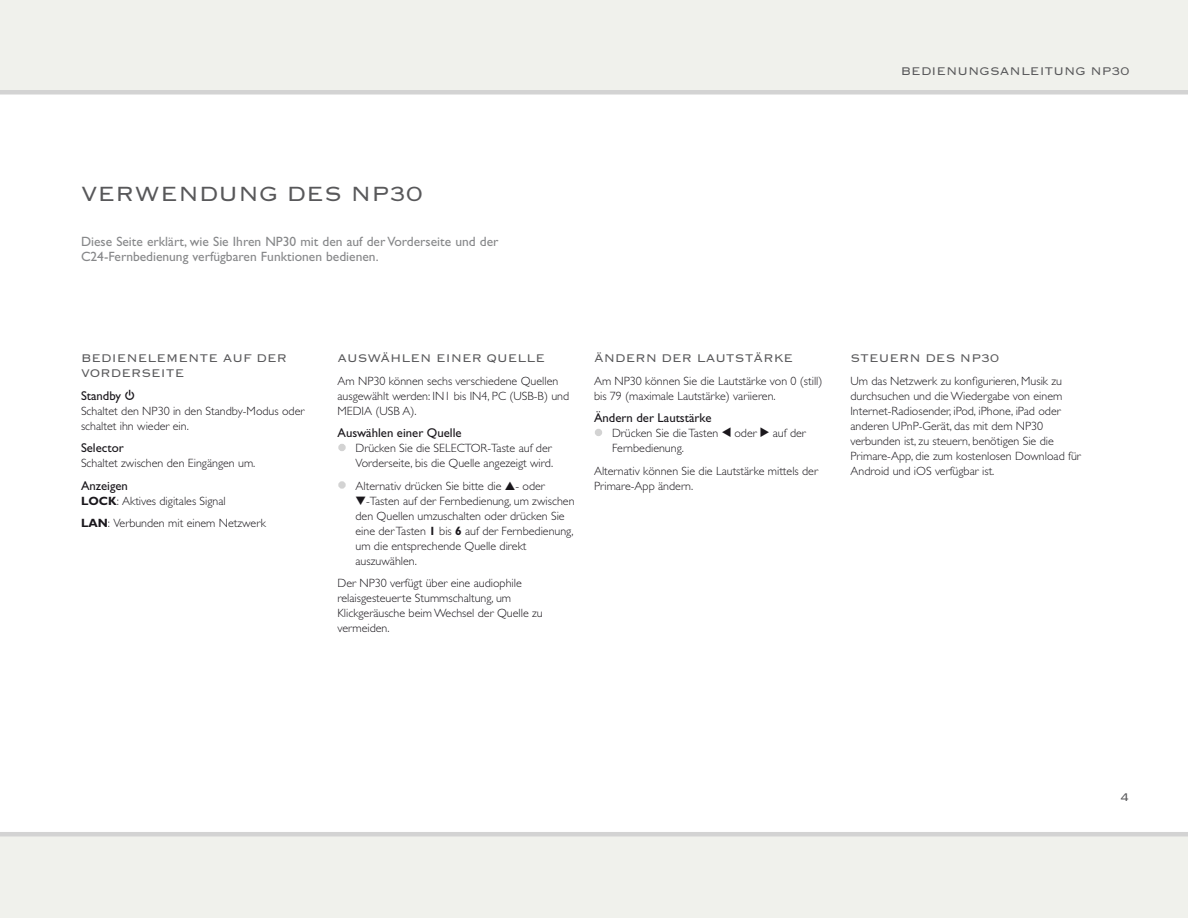
<style>
.page{position:relative;width:1188px;height:918px;background:#fff}
.page>*{position:absolute;margin:0;border:0;box-sizing:border-box;transform-origin:0 0}
.t1{font:27px "Lindgrensans";color:#58585a}
.t2{font:14.7px "Lindgrensans";color:#58585a}
.t3{font:13.5px/15px "Gill Sans";color:#87888a}
.t4{font:12.75px "Gill Sans";color:#1a171c}
.t5{font:300 12px/15px "Gill Sans";color:#1a171c}
.s1{font-family:"Hifi Controls"}
.s2{font-weight:700}
.s3{font-size:18px;color:#d3d3d3}
.s4{font-family:"Hifi Controls";font-weight:400}
</style>
<div class="page">
<div style="left:0;top:0;width:1188px;height:94px;background:#f0f1ec"></div>
<div style="left:0;top:832px;width:1188px;height:86px;background:#f0f1ec"></div>
<div style="left:338px;top:444px;width:8px;height:7px;border:3px solid #d3d3d3;border-radius:50%"></div>
<div style="left:338px;top:481px;width:8px;height:8px;border:3px solid #d3d3d3;border-radius:50%"></div>
<div style="left:595px;top:429px;width:7px;height:7px;border:3px solid #d3d3d3;border-radius:50%"></div>
<p class="t2" style="left:901px;top:63px;width:230px">BEDIENUNGSANLEITUNG NP30</p>
<h1 class="t1" style="left:81px;top:180px;width:75px">Verwendung</h1>
<h1 class="t1" style="left:287px;top:180px;width:18px">des</h1>
<h1 class="t1" style="left:351px;top:180px;width:74px">NP30</h1>
<p class="t3" style="left:81px;top:233px;width:419px">Diese Seite erklärt, wie Sie Ihren NP30 mit den auf der Vorderseite und der<br>C24-Fernbedienung verfügbaren Funktionen bedienen.</p>
<p class="t2" style="left:81px;top:351px;width:22px">Bedienelemente</p>
<p class="t2" style="left:223px;top:351px;width:66px">auf der</p>
<p class="t2" style="left:81px;top:366px;width:70px">Vorderseite</p>
<p class="t4" style="left:81px;top:388px;width:55px">Standby <span class="s1">O</span></p>
<p class="t5" style="left:81px;top:403px;width:225px">Schaltet den NP30 in den Standby-Modus oder schaltet ihn wieder ein.</p>
<p class="t4" style="left:81px;top:440px;width:44px">Selector</p>
<p class="t5" style="left:81px;top:456px;width:176px">Schaltet zwischen den Eingängen um.</p>
<p class="t4" style="left:81px;top:478px;width:49px">Anzeigen</p>
<p class="t5" style="left:81px;top:489px;width:186px;line-height:22.5px"><span class="s2">LOCK</span>: Aktives digitales Signal<br><span class="s2">LAN</span>: Verbunden mit einem Netzwerk</p>
<p class="t2" style="left:338px;top:351px;width:22px">Ausw</p>
<p class="t2" style="left:380px;top:351px;width:31px">ählen</p>
<p class="t2" style="left:436px;top:351px;width:10px">eine</p>
<p class="t2" style="left:472px;top:351px;width:36px">r Quelle</p>
<p class="t5" style="left:338px;top:373px;width:233px">Am NP30 können sechs verschiedene Quellen ausgewählt werden: IN1 bis IN4, PC (USB-B) und<br>MEDIA (USB A).</p>
<p class="t4" style="left:338px;top:425px;width:126px">Auswählen einer Quelle</p>
<p class="t5" style="left:338px;top:441px;width:217px;text-align:right"><span class="s3">•</span> Drücken Sie die SELECTOR-Taste auf der<br>Vorderseite, bis die Quelle angezeigt wird.</p>
<p class="t5" style="left:356px;top:478px;width:221px;text-indent:-18px"><span class="s3">•</span> Alternativ drücken Sie bitte die <span class="s4">A</span>- oder <span class="s4">V</span>-Tasten auf der Fernbedienung, um zwischen den Quellen umzuschalten oder drücken Sie eine der Tasten <span class="s2">1</span> bis <span class="s2">6</span> auf der Fernbedienung, um die entsprechende Quelle direkt auszuwählen.</p>
<p class="t5" style="left:338px;top:576px;width:207px">Der NP30 verfügt über eine audiophile relaisgesteuerte Stummschaltung, um<br>Klickgeräusche beim Wechsel der Quelle zu vermeiden.</p>
<p class="t2" style="left:594px;top:351px;width:11px">Ände</p>
<p class="t2" style="left:635px;top:351px;width:81px">rn der Lautst</p>
<p class="t2" style="left:754px;top:351px;width:30px">ärke</p>
<p class="t5" style="left:594px;top:373px;width:230px">Am NP30 können Sie die Lautstärke von 0 (still) bis 79 (maximale Lautstärke) variieren.</p>
<p class="t4" style="left:594px;top:410px;width:119px">Ändern der Lautstärke</p>
<p class="t5" style="left:612px;top:426px;width:195px;text-indent:-18px"><span class="s3">•</span> Drücken Sie die Tasten <span class="s4">&lt;</span> oder <span class="s4">&gt;</span> auf der<br>Fernbedienung.</p>
<p class="t5" style="left:594px;top:463px;width:226px">Alternativ können Sie die Lautstärke mittels der<br>Primare-App ändern.</p>
<p class="t2" style="left:850px;top:351px;width:21px">Steue</p>
<p class="t2" style="left:899px;top:351px;width:37px">rn des</p>
<p class="t2" style="left:960px;top:351px;width:41px">NP30</p>
<p class="t5" style="left:850px;top:373px;width:232px">Um das Netzwerk zu konfigurieren, Musik zu durchsuchen und die Wiedergabe von einem Internet-Radiosender, iPod, iPhone, iPad oder anderen UPnP-Gerät, das mit dem NP30 verbunden ist, zu steuern, benötigen Sie die Primare-App, die zum kostenlosen Download für Android und iOS verfügbar ist.</p>
<p class="t2" style="left:1121px;top:790px;width:10px">4</p>
</div>
